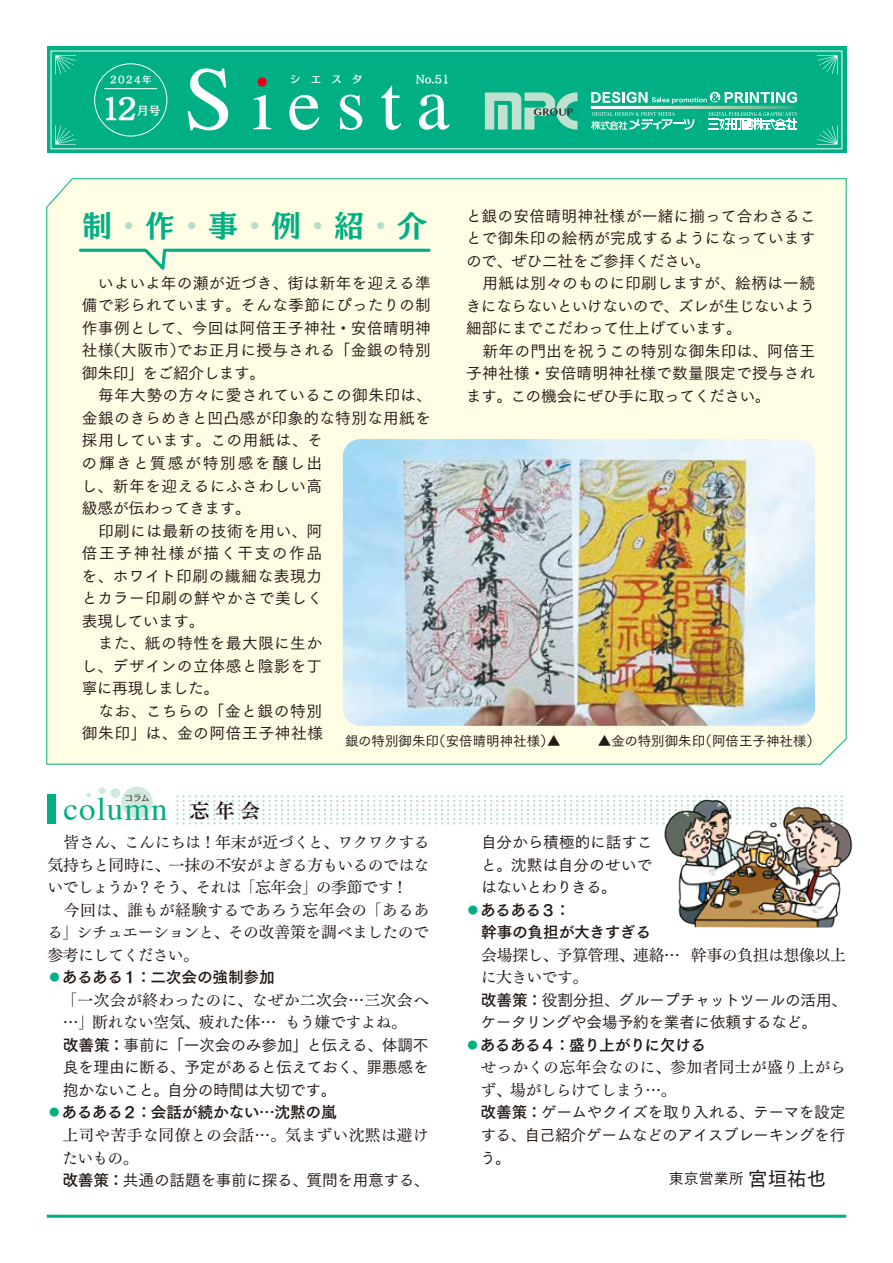
<style>
.page{position:relative;width:893px;height:1263px;background:#fff}
.page>*{position:absolute;margin:0;border:0;box-sizing:border-box;transform-origin:0 0}
.t1{font:90px "Times";color:#fff}
.t2{font:75px "Times";letter-spacing:.2em;color:#fff}
.t3{font:33px "Times";letter-spacing:.03em;color:#00af84}
.t4{font:30px "Mode Min A Large Pro B";color:#00af84}
.t5{font:28.05px "Mode Min A Large Pro D";color:#fff}
.t6{font:19.5px "Tsuku Go Pro D";color:#221815}
.t7{font:19.5px "Tsuku Min Pro B";color:#221815}
.t8{font:15.75px/22.5px "Tsuku Go Pro M";color:#221815;text-align:justify}
.t9{font:15.75px/22.5px "Tsuku Go Pro M";letter-spacing:.02em;color:#221815}
.t10{font:15.75px/22.5px "Tsuku Min Pro M";letter-spacing:-.015em;color:#221815}
.t11{font:15.75px/22.5px "Tsuku Go Pro M";letter-spacing:-.025em;color:#221815}
.t12{font:15.75px/22.5px "Tsuku Go Pro B";letter-spacing:-.03em;color:#221815}
.t13{font:15.75px/22.5px "Tsuku Min Pro M";letter-spacing:.02em;color:#221815}
.t14{font:15.75px/22.5px "Tsuku Min Pro M";letter-spacing:.01em;color:#221815}
.t15{font:15px "Tsuku Go Pro M";color:#221815}
.t16{font:13.5px "Tsuku Go Pro M";color:#221815}
.t17{font:11.7px "Mode Min A Large Pro D";color:#fff}
.t18{font:10.5px "Mode Min A Large Pro D";letter-spacing:.97em;color:#fff}
.t19{font:9.3px "Mode Min A Large Pro D";letter-spacing:.15em;color:#fff}
.t20{font:8.25px "Mode Min A Large Pro B";color:#595757}
.s1{color:#b6ddc9}
.s2{color:#00af84}
.s3{font-family:"Tsuku Go Pro B"}
</style>
<div class="page">
<div style="left:46px;top:178px;width:801px;height:587px;background:#fffde4"></div>
<div style="left:47px;top:47px;width:799px;height:106px;background:#00af84"></div>
<hr style="left:47px;top:1215px;width:799px;height:3px;background:#00af84">
<svg style="left:55px;top:55px;width:21px;height:20px"></svg>
<svg style="left:55px;top:125px;width:21px;height:20px"></svg>
<svg style="left:817px;top:55px;width:21px;height:20px"></svg>
<svg style="left:817px;top:125px;width:21px;height:20px"></svg>
<svg style="left:257px;top:77px;width:10px;height:10px"></svg>
<div style="left:94px;top:63px;width:73px;height:73px;border:1px solid #fff;border-radius:50%"></div>
<hr style="left:104px;top:88px;width:53px;height:1px;background:#fff">
<svg style="left:485px;top:92px;width:92px;height:38px"></svg>
<svg style="left:591px;top:106px;width:205px;height:3px"></svg>
<svg style="left:708px;top:112px;width:89px;height:18px"></svg>
<svg style="left:591px;top:112px;width:103px;height:18px"></svg>
<div style="left:710px;top:92px;width:10px;height:10px;background:#fff;border-radius:50%"></div>
<svg style="left:591px;top:92px;width:128px;height:12px"></svg>
<svg style="left:725px;top:92px;width:72px;height:11px"></svg>
<svg style="left:77px;top:247px;width:355px;height:28px;background:#e0f3d8"></svg>
<div style="left:121px;top:786px;width:32px;height:32px;background:#d2eadd;border-radius:50%"></div>
<div style="left:111px;top:788px;width:9px;height:10px;background:#d2eadd;border-radius:50%"></div>
<div style="left:99px;top:787px;width:7px;height:7px;background:#d2eadd;border-radius:50%"></div>
<svg style="left:87px;top:793px;width:4px;height:4px"></svg>
<svg style="left:177px;top:795px;width:482px;height:29px"></svg>
<div style="left:47px;top:794px;width:8px;height:30px;background:#00af84"></div>
<img style="left:343px;top:439px;width:472px;height:287px">
<img style="left:662px;top:795px;width:191px;height:133px">
<h1 class="t1" style="left:184px;top:15px;width:52px">S</h1>
<p class="t18" style="left:416px;top:71px;width:35px">No.51</p>
<p class="t19" style="left:110px;top:72px;width:43px">2024年</p>
<h2 class="t2" style="left:252px;top:34px;width:199px">iesta</h2>
<p class="t18" style="left:290px;top:71px;width:74px">シエスタ</p>
<h3 class="t5" style="left:101px;top:84px;width:38px">12</h3>
<p class="t17" style="left:137px;top:101px;width:25px">月号</p>
<p class="t8" style="left:466px;top:203px;width:351px;text-align:left">と銀の安倍晴明神社様が一緒に揃って合わさることで御朱印の絵柄が完成するようになっていますので、ぜひ二社をご参拝ください。<br>　用紙は別々のものに印刷しますが、絵柄は一続きにならないといけないので、ズレが生じないよう細部にまでこだわって仕上げています。<br>　新年の門出を祝うこの特別な御朱印は、阿倍王子神社様・安倍晴明神社様で数量限定で授与されます。この機会にぜひ手に取ってください。</p>
<h3 class="t4" style="left:82px;top:199px;width:347px">制<span class="s1">・</span>作<span class="s1">・</span>事<span class="s1">・</span>例<span class="s1">・</span>紹<span class="s1">・</span>介</h3>
<p class="t8" style="left:82px;top:270px;width:350px;text-align:right">　いよいよ年の瀬が近づき、街は新年を迎える準備で彩られています。そんな季節にぴったりの制作事例として、今回は阿倍王子神社・安倍晴明神でお正月に授与される「金銀の特別</p>
<p class="t8" style="left:105px;top:337px;width:82px">（大阪市）</p>
<p class="t9" style="left:81px;top:337px;width:352px">社様<br>御朱印」をご紹介します。<br>　毎年大勢の方々に愛されているこの御朱印は、金銀のきらめきと凹凸感が印象的な特別な用紙を採用しています。この用紙は、そ<br>の輝きと質感が特別感を醸し出<br>し、新年を迎えるにふさわしい高<br>級感が伝わってきます。<br>　印刷には最新の技術を用い、阿<br>倍王子神社様が描く干支の作品<br>を、ホワイト印刷の繊細な表現力<br>とカラー印刷の鮮やかさで美しく<br>表現しています。<br>　また、紙の特性を最大限に生か<br>し、デザインの立体感と陰影を丁<br>寧に再現しました。<br>　なお、こちらの「金と銀の特別<br>御朱印」は、金の阿倍王子神社様</p>
<p class="t16" style="left:432px;top:729px;width:130px">（安倍晴明神社様）▲</p>
<p class="t16" style="left:698px;top:729px;width:123px">（阿倍王子神社様(</p>
<p class="t16" style="left:345px;top:729px;width:95px">銀の特別御朱印</p>
<p class="t16" style="left:598px;top:729px;width:109px">▲金の特別御朱印</p>
<p class="t20" style="left:125px;top:791px;width:26px">コラム</p>
<h3 class="t3" style="left:64px;top:778px;width:105px">column</h3>
<p class="t7" style="left:190px;top:795px;width:72px">忘年会</p>
<p class="t10" style="left:47px;top:829px;width:384px">　皆さん、こんにちは！年末が近づくと、ワクワクする気持ちと同時に、一抹の不安がよぎる方もいるのではないでしょうか？そう、それは「忘年会」の季節です!<br>　今回は、誰もが経験するであろう忘年会の「あるある」シチュエーションと、その改善策を調べましたので参考にしてください。</p>
<p class="t12" style="left:47px;top:964px;width:230px"><span class="s2">●</span>あるある１：二次会の強制参加</p>
<p class="t13" style="left:285px;top:987px;width:145px;text-indent:-223px">「一次会が終わったのに、なぜか二次会…三次会へもう嫌ですよね。</p>
<p class="t10" style="left:63px;top:1009px;width:215px">…」断れない空気、疲れた体…</p>
<p class="t8" style="left:63px;top:1032px;width:368px"><span class="s3">改善策：</span>事前に「一次会のみ参加」と伝える、体調不良を理由に断る、予定があると伝えておく、罪悪感を抱かないこと。自分の時間は大切です。</p>
<p class="t12" style="left:46px;top:1099px;width:292px"><span class="s2">●</span>あるある２：会話が続かない…沈黙の嵐</p>
<p class="t14" style="left:62px;top:1122px;width:368px">上司や苦手な同僚との会話…。気まずい沈黙は避けたいもの。</p>
<p class="t11" style="left:62px;top:1167px;width:369px"><span class="s3">改善策：</span>共通の話題を事前に探る、質問を用意する、</p>
<p class="t8" style="left:481px;top:829px;width:173px">自分から積極的に話すこと。沈黙は自分のせいではないとわりきる。</p>
<p class="t12" style="left:465px;top:897px;width:188px"><span class="s2">●</span>あるある３：<br>　幹事の負担が大きすぎる</p>
<p class="t10" style="left:691px;top:942px;width:157px">幹事の負担は想像以上</p>
<p class="t10" style="left:481px;top:942px;width:201px">会場探し、予算管理、連絡…に大きいです。</p>
<p class="t11" style="left:481px;top:987px;width:368px"><span class="s3">改善策：</span>役割分担、グループチャットツールの活用、ケータリングや会場予約を業者に依頼するなど。</p>
<p class="t12" style="left:465px;top:1032px;width:243px"><span class="s2">●</span>あるある４：盛り上がりに欠ける</p>
<p class="t10" style="left:481px;top:1054px;width:367px">せっかくの忘年会なのに、参加者同士が盛り上がらず、場がしらけてしまう...。</p>
<p class="t8" style="left:480px;top:1099px;width:367px"><span class="s3">改善策：</span>ゲームやクイズを取り入れる、テーマを設定する、自己紹介ゲームなどのアイスブレーキングを行う。</p>
<p class="t6" style="left:748px;top:1162px;width:79px">宮垣祐也</p>
<p class="t15" style="left:669px;top:1166px;width:76px">東京営業所</p>
</div>
